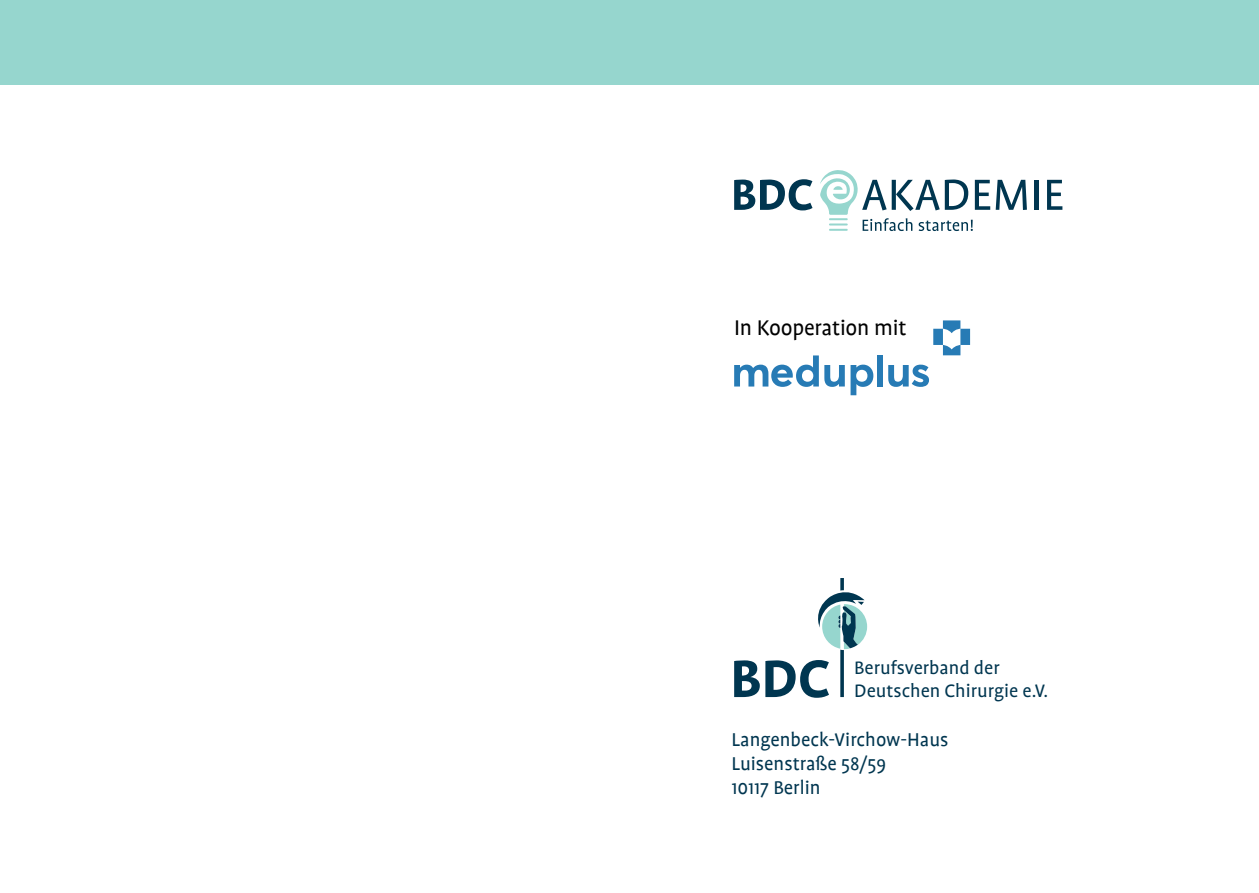
<style>
.page{position:relative;width:1259px;height:893px;background:#fff}
.page>*{position:absolute;margin:0;border:0;box-sizing:border-box;transform-origin:0 0}
.t1{font:24px "Profile";letter-spacing:-.01em;color:#000}
.t2{font:21px/24px "Profile";color:#003650}
.t3{font:20.7px/23.4px "Profile Pro";color:#003650}
</style>
<div class="page">
<div style="left:0;top:0;width:1259px;height:85px;background:#96d6ce"></div>
<div style="left:877px;top:355px;width:6px;height:31px;background:#277bb5"></div>
<svg style="left:888px;top:365px;width:41px;height:22px"></svg>
<svg style="left:734px;top:355px;width:139px;height:40px"></svg>
<svg style="left:933px;top:320px;width:37px;height:35px"></svg>
<svg style="left:734px;top:179px;width:78px;height:31px"></svg>
<hr style="left:1034px;top:180px;width:4px;height:30px;background:#003650">
<svg style="left:1047px;top:180px;width:15px;height:30px"></svg>
<svg style="left:820px;top:170px;width:207px;height:61px"></svg>
<svg style="left:734px;top:578px;width:133px;height:120px"></svg>
<p class="t1" style="left:734px;top:315px;width:174px">In Kooperation mit</p>
<p class="t3" style="left:854px;top:656px;width:195px">Berufsverband der<br>Deutschen Chirurgie e.V.</p>
<p class="t2" style="left:731px;top:728px;width:218px">Langenbeck-Virchow-Haus<br>Luisenstraße 58/59<br>10117 Berlin</p>
</div>
